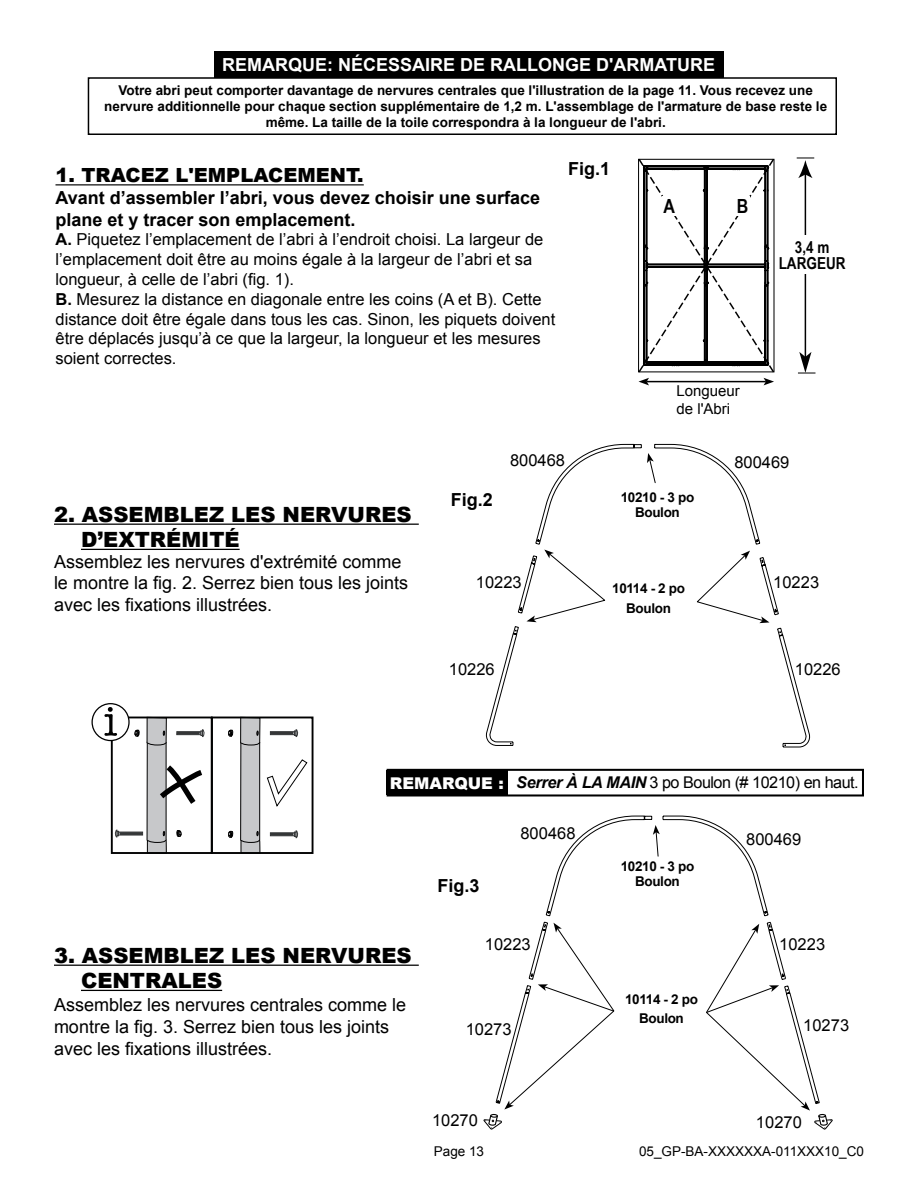
<style>
.page{position:relative;width:918px;height:1188px;background:#fff}
.page>*{position:absolute;margin:0;border:0;box-sizing:border-box;transform-origin:0 0}
.t1{font:900 21px/25.2px "Arial";color:#000}
.t2{font:900 19.5px "Arial";color:#000}
.t3{font:700 19.5px "Arial Narrow";color:#000}
.t4{font:18px/21.6px "Arial";color:#000}
.t5{font:700 18px/21.6px "Arial";color:#000}
.t6{font:700 18px "Arial";color:#fff}
.t7{font:16.5px/19.8px "Arial";color:#000}
.t8{font:700 16.5px/16.5px "Arial Narrow";color:#000;text-align:center}
.t9{font:16.2px "Arial";letter-spacing:-.03em;color:#000}
.t10{font:15px/18px "Arial";color:#000}
.t11{font:700 13.5px/16.2px "Arial";color:#000;text-align:center}
.t12{font:700 13.5px/15px "Arial";letter-spacing:-.025em;color:#000;text-align:center}
.t13{font:13.5px "Arial";color:#000}
.s1{font-weight:700}
.s2{font-weight:900;color:#fff}
.s3{font-weight:700;font-style:italic}
</style>
<div class="page">
<hr style="left:805px;top:173px;width:1px;height:185px;background:#000">
<svg style="left:797px;top:158px;width:17px;height:20px"></svg>
<svg style="left:798px;top:352px;width:18px;height:22px"></svg>
<svg style="left:228px;top:729px;width:5px;height:8px"></svg>
<svg style="left:270px;top:730px;width:29px;height:7px"></svg>
<svg style="left:228px;top:830px;width:5px;height:8px"></svg>
<svg style="left:270px;top:831px;width:29px;height:7px"></svg>
<svg style="left:240px;top:720px;width:20px;height:245px"></svg>
<svg style="left:267px;top:759px;width:41px;height:48px"></svg>
<div style="left:211px;top:717px;width:103px;height:137px;border:2px solid #000101"></div>
<svg style="left:92px;top:704px;width:37px;height:37px"></svg>
<div style="left:92px;top:703px;width:38px;height:38px;border:1px solid #000;border-radius:50%"></div>
<svg style="left:104px;top:707px;width:101px;height:283px"></svg>
<svg style="left:638px;top:158px;width:137px;height:227px"></svg>
<div style="left:662px;top:196px;width:14px;height:19px;background:#fff"></div>
<div style="left:735px;top:196px;width:15px;height:19px;background:#fff"></div>
<div style="left:214px;top:51px;width:510px;height:27px;background:#000"></div>
<div style="left:88px;top:77px;width:749px;height:58px;border:2px solid #000"></div>
<hr style="left:54px;top:524px;width:365px;height:1px;background:#000">
<hr style="left:81px;top:549px;width:159px;height:1px;background:#000">
<hr style="left:54px;top:965px;width:365px;height:1px;background:#000">
<hr style="left:81px;top:990px;width:141px;height:1px;background:#000">
<hr style="left:56px;top:184px;width:308px;height:1px;background:#000">
<div style="left:778px;top:235px;width:68px;height:39px;background:#fff"></div>
<div style="left:387px;top:769px;width:477px;height:28px;border:2px solid #000"></div>
<div style="left:387px;top:771px;width:121px;height:24px;background:#000"></div>
<svg style="left:486px;top:443px;width:324px;height:305px"></svg>
<svg style="left:526px;top:550px;width:80px;height:72px"></svg>
<svg style="left:696px;top:551px;width:74px;height:72px"></svg>
<svg style="left:647px;top:453px;width:9px;height:31px"></svg>
<svg style="left:483px;top:1105px;width:31px;height:25px"></svg>
<svg style="left:495px;top:815px;width:274px;height:290px"></svg>
<svg style="left:705px;top:921px;width:128px;height:209px"></svg>
<p class="t6" style="left:222px;top:53px;width:494px">REMARQUE: NÉCESSAIRE DE RALLONGE D'ARMATURE</p>
<p class="t11" style="left:104px;top:82px;width:724px">Votre abri peut comporter davantage de nervures centrales que l'illustration de la page 11. Vous recevez une nervure additionnelle pour chaque section supplémentaire de 1,2 m. L'assemblage de l'armature de base reste le même. La taille de la toile correspondra à la longueur de l'abri.</p>
<p class="t2" style="left:56px;top:161px;width:310px">1. TRACEZ L'EMPLACEMENT.</p>
<p class="t5" style="left:56px;top:188px;width:486px">Avant d’assembler l’abri, vous devez choisir une surface plane et y tracer son emplacement.</p>
<p class="t7" style="left:56px;top:230px;width:501px"><span class="s1">A.</span> Piquetez l’emplacement de l’abri à l’endroit choisi. La largeur de l’emplacement doit être au moins égale à la largeur de l’abri et sa longueur, à celle de l’abri (fig. 1).<br><span class="s1">B.</span> Mesurez la distance en diagonale entre les coins (A et B). Cette distance doit être égale dans tous les cas. Sinon, les piquets doivent être déplacés jusqu’à ce que la largeur, la longueur et les mesures soient correctes.</p>
<p class="t5" style="left:568px;top:159px;width:44px">Fig.1</p>
<p class="t3" style="left:664px;top:191px;width:13px">A</p>
<p class="t3" style="left:737px;top:191px;width:13px">B</p>
<p class="t8" style="left:779px;top:238px;width:68px">3,4 m<br>LARGEUR</p>
<p class="t10" style="left:676px;top:382px;width:65px">Longueur de l'Abri</p>
<p class="t1" style="left:81px;top:501px;width:332px;text-indent:-27px">2. ASSEMBLEZ LES NERVURES<br>D’EXTRÉMITÉ</p>
<p class="t5" style="left:451px;top:489px;width:44px">Fig.2</p>
<p class="t7" style="left:510px;top:451px;width:57px">800468</p>
<p class="t12" style="left:621px;top:490px;width:75px">10210 - 3 po<br>Boulon</p>
<p class="t7" style="left:734px;top:452px;width:57px">800469</p>
<p class="t4" style="left:54px;top:551px;width:356px">Assemblez les nervures d'extrémité comme le montre la fig. 2. Serrez bien tous les joints avec les fixations illustrées.</p>
<p class="t7" style="left:476px;top:572px;width:47px">10223</p>
<p class="t7" style="left:449px;top:659px;width:47px">10226</p>
<p class="t12" style="left:612px;top:579px;width:74px;line-height:19.8px">10114 - 2 po<br>Boulon</p>
<p class="t7" style="left:773px;top:572px;width:47px">10223</p>
<p class="t7" style="left:795px;top:659px;width:47px">10226</p>
<p class="t9" style="left:390px;top:771px;width:470px"><span class="s2">REMARQUE :</span> <span class="s3">Serrer À LA MAIN</span> 3 po Boulon (# 10210) en haut.</p>
<p class="t1" style="left:81px;top:942px;width:332px;text-indent:-27px">3. ASSEMBLEZ LES NERVURES<br>CENTRALES</p>
<p class="t4" style="left:54px;top:995px;width:354px">Assemblez les nervures centrales comme le montre la fig. 3. Serrez bien tous les joints avec les fixations illustrées.</p>
<p class="t5" style="left:437px;top:875px;width:44px">Fig.3</p>
<p class="t7" style="left:520px;top:823px;width:57px">800468</p>
<p class="t7" style="left:485px;top:935px;width:47px">10223</p>
<p class="t12" style="left:621px;top:859px;width:75px">10210 - 3 po<br>Boulon</p>
<p class="t7" style="left:746px;top:829px;width:57px">800469</p>
<p class="t7" style="left:779px;top:935px;width:47px">10223</p>
<p class="t12" style="left:625px;top:989px;width:74px;line-height:19.8px">10114 - 2 po<br>Boulon</p>
<p class="t7" style="left:466px;top:1019px;width:47px">10273</p>
<p class="t7" style="left:803px;top:1016px;width:47px">10273</p>
<p class="t7" style="left:432px;top:1110px;width:47px">10270</p>
<p class="t7" style="left:756px;top:1112px;width:47px">10270</p>
<p class="t13" style="left:434px;top:1142px;width:52px">Page 13</p>
<p class="t13" style="left:639px;top:1142px;width:226px">05_GP-BA-XXXXXXA-011XXX10_C0</p>
</div>
